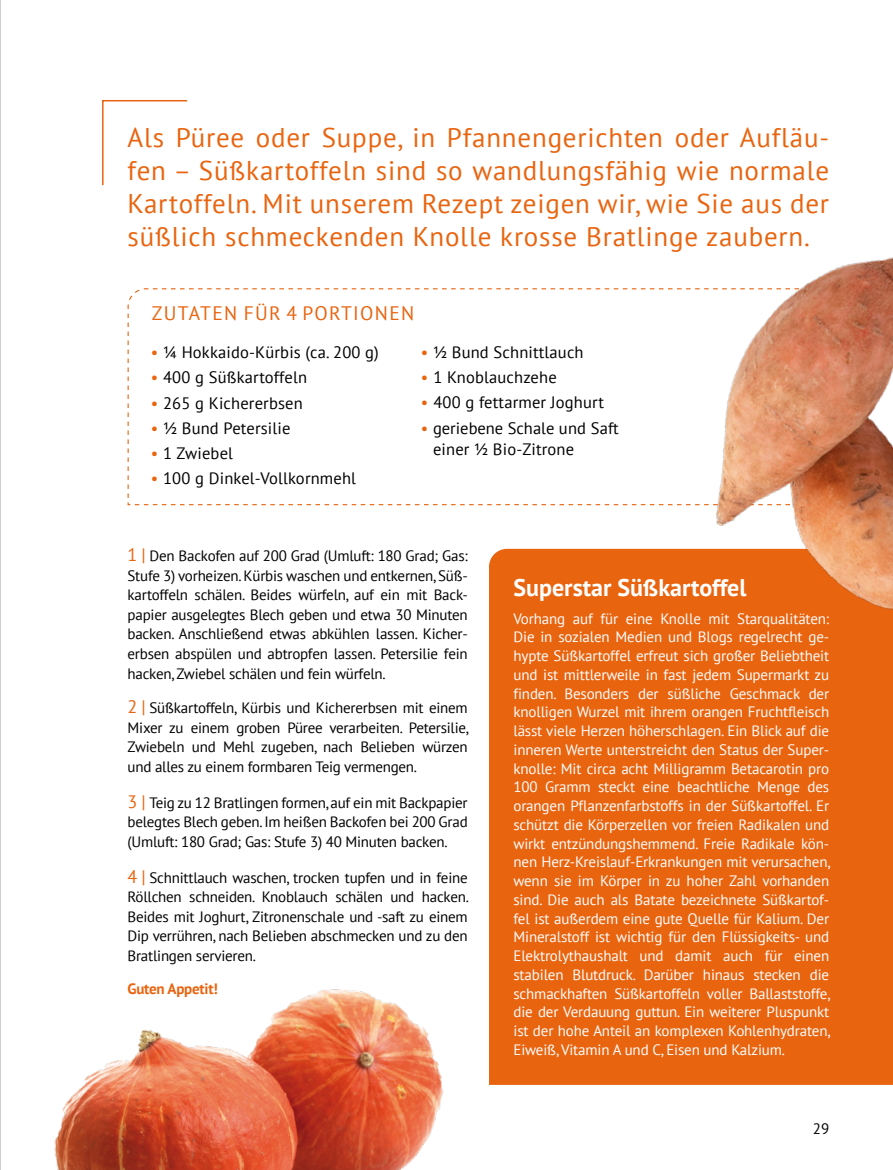
<style>
.page{position:relative;width:893px;height:1170px;background:#fff}
.page>*{position:absolute;margin:0;border:0;box-sizing:border-box;transform-origin:0 0}
.t1{font:27px/33px "PT Sans";letter-spacing:.03em;color:#e9640f;text-align:justify}
.t2{font:700 24px "PT Sans";color:#fff}
.t3{font:19.5px "PT Sans";letter-spacing:.07em;color:#e9640f}
.t4{font:16.5px/21px "PT Sans";letter-spacing:.01em;color:#000}
.t5{font:15px/18.8px "PT Sans";letter-spacing:-.01em;color:#fff;text-align:justify}
.t6{font:15px/19.5px "PT Sans";letter-spacing:-.015em;color:#000;text-align:justify}
.t7{font:700 15px "PT Sans";letter-spacing:-.015em;color:#e9640f}
.s1{color:#e9640f}
.s2{font-size:18px;color:#e9640f}
</style>
<div class="page">
<div style="left:489px;top:549px;width:404px;height:535px;background:#e9640f"></div>
<svg style="left:127px;top:288px;width:447px;height:217px"></svg>
<img style="left:54px;top:989px;width:390px;height:180px">
<img style="left:577px;top:257px;width:316px;height:468px">
<svg style="left:102px;top:100px;width:86px;height:86px"></svg>
<hr style="left:0;top:0;width:1px;height:1169px;background:#9d9d9c">
<p class="t1" style="left:128px;top:120px;width:703px">Als Püree oder Suppe, in Pfannengerichten oder Aufläu&shy;fen – Süßkartoffeln sind so wandlungsfähig wie normale Kartoffeln. Mit unserem Rezept zeigen wir, wie Sie aus der süßlich schmeckenden Knolle krosse Bratlinge zaubern.</p>
<p class="t3" style="left:152px;top:300px;width:264px">ZUTATEN FÜR 4 PORTIONEN</p>
<p class="t4" style="left:151px;top:341px;width:229px"><span class="s1">•</span> ¼ Hokkaido-Kürbis (ca. 200 g)</p>
<p class="t4" style="left:151px;top:366px;width:158px"><span class="s1">•</span> 400 g Süßkartoffeln</p>
<p class="t4" style="left:151px;top:392px;width:153px"><span class="s1">•</span> 265 g Kichererbsen</p>
<p class="t4" style="left:151px;top:417px;width:141px"><span class="s1">•</span> ½ Bund Petersilie</p>
<p class="t4" style="left:151px;top:442px;width:84px"><span class="s1">•</span> 1 Zwiebel</p>
<p class="t4" style="left:151px;top:467px;width:207px"><span class="s1">•</span> 100 g Dinkel-Vollkornmehl</p>
<p class="t4" style="left:421px;top:341px;width:164px"><span class="s1">•</span> ½ Bund Schnittlauch</p>
<p class="t4" style="left:421px;top:366px;width:137px"><span class="s1">•</span> 1 Knoblauchzehe</p>
<p class="t4" style="left:421px;top:391px;width:185px"><span class="s1">•</span> 400 g fettarmer Joghurt</p>
<p class="t4" style="left:433px;top:417px;width:187px;text-indent:-12px"><span class="s1">•</span> geriebene Schale und Saft einer ½ Bio-Zitrone</p>
<p class="t6" style="left:128px;top:546px;width:342px"><span class="s2">1 |</span> Den Backofen auf 200 Grad (Umluft: 180 Grad; Gas:<br>Stufe 3) vorheizen. Kürbis waschen und entkernen, Süß&shy;kartoffeln schälen. Beides würfeln, auf ein mit Back&shy;papier ausgelegtes Blech geben und etwa 30 Minuten backen. Anschließend etwas abkühlen lassen. Kicher&shy;erbsen abspülen und abtropfen lassen. Petersilie fein hacken, Zwiebel schälen und fein würfeln.</p>
<p class="t6" style="left:128px;top:697px;width:343px"><span class="s2">2 |</span> Süßkartoffeln, Kürbis und Kichererbsen mit einem Mixer zu einem groben Püree verarbeiten. Petersilie, Zwiebeln und Mehl zugeben, nach Belieben würzen und alles zu einem formbaren Teig vermengen.</p>
<p class="t6" style="left:128px;top:792px;width:342px"><span class="s2">3 |</span> Teig zu 12 Bratlingen formen, auf ein mit Backpapier belegtes Blech geben. Im heißen Backofen bei 200 Grad (Umluft: 180 Grad; Gas: Stufe 3) 40 Minuten backen.</p>
<p class="t6" style="left:128px;top:867px;width:343px"><span class="s2">4 |</span> Schnittlauch waschen, trocken tupfen und in feine Röllchen schneiden. Knoblauch schälen und hacken.<br>Beides mit Joghurt, Zitronenschale und -saft zu einem Dip verrühren, nach Belieben abschmecken und zu den Bratlingen servieren.</p>
<p class="t7" style="left:128px;top:978px;width:92px">Guten Appetit!</p>
<p class="t2" style="left:513px;top:572px;width:235px">Superstar Süßkartoffel</p>
<p class="t5" style="left:513px;top:608px;width:318px">Vorhang auf für eine Knolle mit Starqualitäten:<br>Die in sozialen Medien und Blogs regelrecht ge&shy;hypte Süßkartoffel erfreut sich großer Beliebtheit und ist mittlerweile in fast jedem Supermarkt zu finden. Besonders der süßliche Geschmack der knolligen Wurzel mit ihrem orangen Fruchtfleisch lässt viele Herzen höherschlagen. Ein Blick auf die inneren Werte unterstreicht den Status der Super&shy;knolle: Mit circa acht Milligramm Betacarotin pro 100 Gramm steckt eine beachtliche Menge des orangen Pflanzenfarbstoffs in der Süßkartoffel. Er schützt die Körperzellen vor freien Radikalen und wirkt entzündungshemmend. Freie Radikale kön&shy;nen Herz-Kreislauf-Erkrankungen mit verursachen, wenn sie im Körper in zu hoher Zahl vorhanden sind. Die auch als Batate bezeichnete Süßkartof&shy;fel ist außerdem eine gute Quelle für Kalium. Der Mineralstoff ist wichtig für den Flüssigkeits- und Elektrolythaushalt und damit auch für einen stabilen Blutdruck. Darüber hinaus stecken die schmackhaften Süßkartoffeln voller Ballaststoffe, die der Verdauung guttun. Ein weiterer Pluspunkt ist der hohe Anteil an komplexen Kohlenhydraten, Eiweiß, Vitamin A und C, Eisen und Kalzium.</p>
<p class="t6" style="left:813px;top:1118px;width:18px">29</p>
</div>
